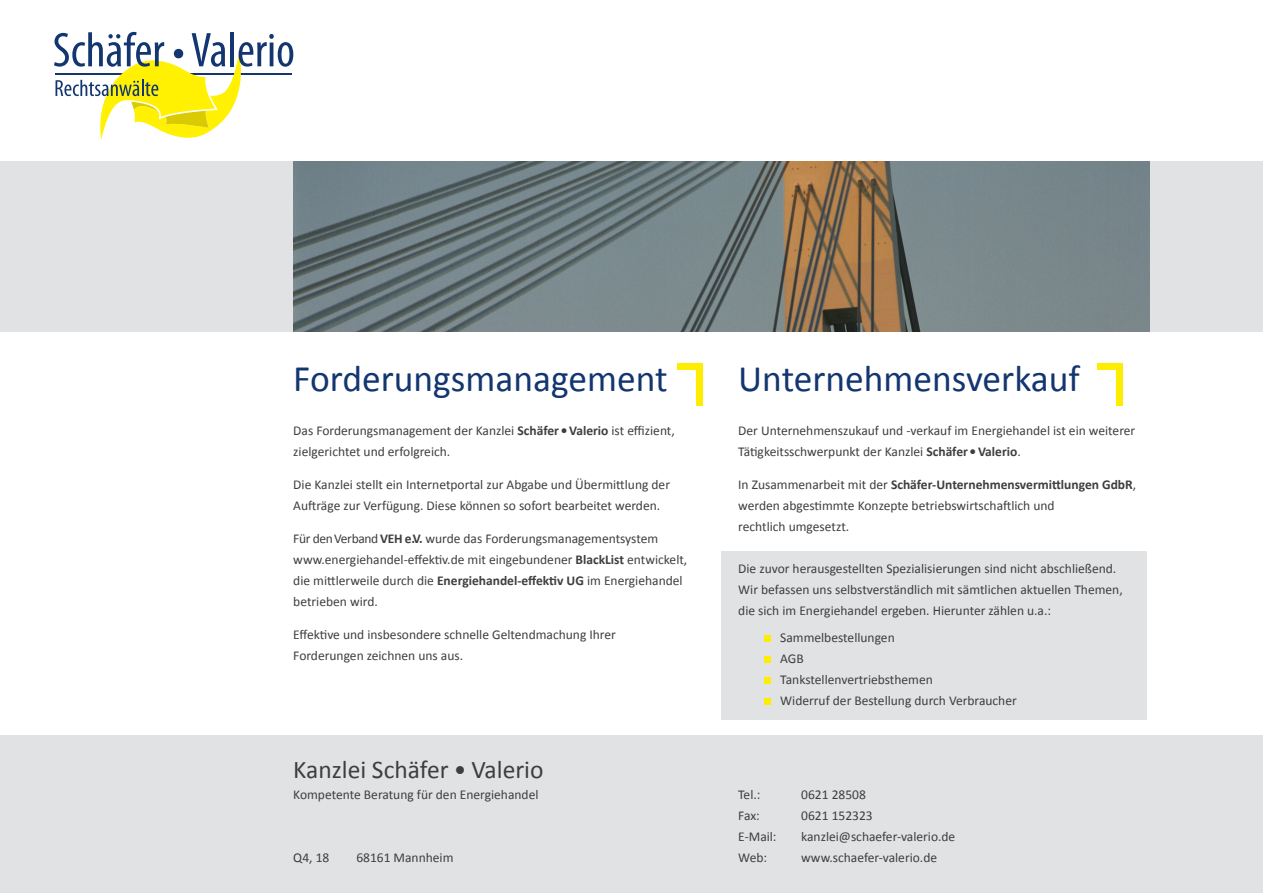
<style>
.page{position:relative;width:1263px;height:893px;background:#fff}
.page>*{position:absolute;margin:0;border:0;box-sizing:border-box;transform-origin:0 0}
.t1{font:37.5px "Calibri";color:#133670}
.t2{font:25.5px "Calibri";color:#3e3e3f}
.t3{font:13.5px/21px "Calibri";color:#3e3e3f}
.s1{font-weight:700}
</style>
<div class="page">
<div style="left:0;top:735px;width:1263px;height:158px;background:#e1e2e4"></div>
<div style="left:0;top:162px;width:1263px;height:170px;background:#e1e2e4"></div>
<svg style="left:54px;top:32px;width:239px;height:108px"></svg>
<img style="left:293px;top:162px;width:856px;height:170px">
<div style="left:721px;top:551px;width:425px;height:169px;background:#e1e2e4"></div>
<div style="left:677px;top:363px;width:25px;height:7px;background:#ffed00"></div>
<div style="left:696px;top:363px;width:6px;height:43px;background:#ffed00"></div>
<div style="left:1097px;top:363px;width:25px;height:7px;background:#ffed00"></div>
<div style="left:1116px;top:363px;width:6px;height:43px;background:#ffed00"></div>
<svg style="left:764px;top:635px;width:6px;height:6px"></svg>
<svg style="left:764px;top:656px;width:6px;height:6px"></svg>
<svg style="left:764px;top:677px;width:6px;height:6px"></svg>
<svg style="left:764px;top:698px;width:6px;height:6px"></svg>
<h1 class="t1" style="left:293px;top:355px;width:376px">Forderungsmanagement</h1>
<h1 class="t1" style="left:738px;top:355px;width:343px">Unternehmensverkauf</h1>
<p class="t3" style="left:293px;top:420px;width:383px">Das Forderungsmanagement der Kanzlei <span class="s1">Schäfer • Valerio</span> ist effizient, zielgerichtet und erfolgreich.</p>
<p class="t3" style="left:293px;top:474px;width:378px">Die Kanzlei stellt ein Internetportal zur Abgabe und Übermittlung der<br>Aufträge zur Verfügung. Diese können so sofort bearbeitet werden.</p>
<p class="t3" style="left:293px;top:528px;width:395px">Für den Verband <span class="s1">VEH e.V.</span> wurde das Forderungsmanagementsystem www.energiehandel-effektiv.de mit eingebundener <span class="s1">BlackList</span> entwickelt, die mittlerweile durch die <span class="s1">Energiehandel-effektiv UG</span> im Energiehandel betrieben wird.</p>
<p class="t3" style="left:293px;top:624px;width:324px">Effektive und insbesondere schnelle Geltendmachung Ihrer<br>Forderungen zeichnen uns aus.</p>
<p class="t3" style="left:738px;top:420px;width:399px">Der Unternehmenszukauf und -verkauf im Energiehandel ist ein weiterer<br>Tätigkeitsschwerpunkt der Kanzlei <span class="s1">Schäfer • Valerio</span>.</p>
<p class="t3" style="left:738px;top:474px;width:399px">In Zusammenarbeit mit der <span class="s1">Schäfer-Unternehmensvermittlungen GdbR</span>, werden abgestimmte Konzepte betriebswirtschaftlich und<br>rechtlich umgesetzt.</p>
<p class="t3" style="left:738px;top:558px;width:386px">Die zuvor herausgestellten Spezialisierungen sind nicht abschließend.<br>Wir befassen uns selbstverständlich mit sämtlichen aktuellen Themen, die sich im Energiehandel ergeben. Hierunter zählen u.a.:</p>
<p class="t3" style="left:780px;top:627px;width:238px">Sammelbestellungen<br>AGB<br>Tankstellenvertriebsthemen<br>Widerruf der Bestellung durch Verbraucher</p>
<h2 class="t2" style="left:293px;top:754px;width:252px">Kanzlei Schäfer • Valerio</h2>
<p class="t3" style="left:293px;top:784px;width:247px">Kompetente Beratung für den Energiehandel</p>
<p class="t3" style="left:293px;top:847px;width:38px">Q4, 18</p>
<p class="t3" style="left:356px;top:847px;width:99px">68161 Mannheim</p>
<p class="t3" style="left:738px;top:784px;width:24px">Tel.:</p>
<p class="t3" style="left:801px;top:784px;width:66px">0621 28508</p>
<p class="t3" style="left:738px;top:805px;width:23px">Fax:</p>
<p class="t3" style="left:801px;top:805px;width:73px">0621 152323</p>
<p class="t3" style="left:738px;top:826px;width:40px">E-Mail:</p>
<p class="t3" style="left:801px;top:826px;width:156px">kanzlei@schaefer-valerio.de</p>
<p class="t3" style="left:738px;top:847px;width:30px">Web:</p>
<p class="t3" style="left:801px;top:847px;width:137px">www.schaefer-valerio.de</p>
</div>
